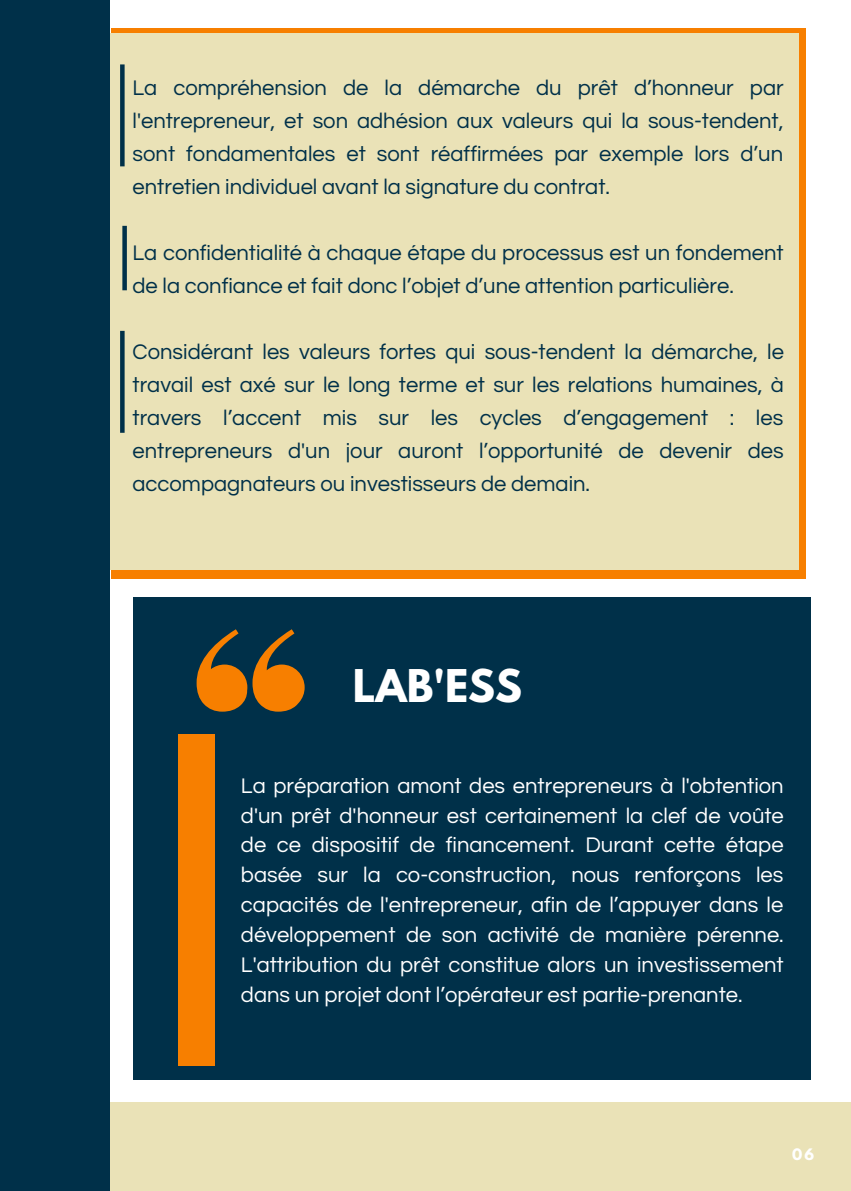
<style>
.page{position:relative;width:851px;height:1191px;background:#fff}
.page>*{position:absolute;margin:0;border:0;box-sizing:border-box;transform-origin:0 0}
.t1{font:700 40px "League Spartan";color:#fff}
.t2{font:22px/33px "Questrial";color:#003049;text-align:justify}
.t3{font:22px/30px "Questrial";color:#fff;text-align:justify}
.t4{font:700 14px "League Spartan";color:#fff}
</style>
<div class="page">
<div style="left:0;top:1103px;width:850px;height:87px;background:#eae2b7"></div>
<div style="left:111px;top:28px;width:694px;height:550px;background:#f77f00"></div>
<div style="left:110px;top:33px;width:688px;height:537px;background:#eae2b7"></div>
<div style="left:0;top:0;width:110px;height:1190px;background:#003049"></div>
<div style="left:132px;top:598px;width:678px;height:482px;background:#003049"></div>
<div style="left:178px;top:734px;width:36px;height:332px;background:#f77f00"></div>
<svg style="left:196px;top:629px;width:108px;height:83px"></svg>
<div style="left:122px;top:226px;width:5px;height:64px;background:#003049"></div>
<svg style="left:120px;top:64px;width:4px;height:102px"></svg>
<svg style="left:120px;top:331px;width:4px;height:102px"></svg>
<p class="t2" style="left:132px;top:72px;width:652px">La compréhension de la démarche du prêt d’honneur par l'entrepreneur, et son adhésion aux valeurs qui la sous-tendent, sont fondamentales et sont réaffirmées par exemple lors d’un entretien individuel avant la signature du contrat.</p>
<p class="t2" style="left:132px;top:236px;width:652px">La confidentialité à chaque étape du processus est un fondement de la confiance et fait donc l’objet d’une attention particulière.</p>
<p class="t2" style="left:132px;top:335px;width:652px">Considérant les valeurs fortes qui sous-tendent la démarche, le travail est axé sur le long terme et sur les relations humaines, à travers l’accent mis sur les cycles d’engagement : les entrepreneurs d'un jour auront l’opportunité de devenir des accompagnateurs ou investisseurs de demain.</p>
<h1 class="t1" style="left:352px;top:666px;width:171px">LAB'ESS</h1>
<p class="t3" style="left:241px;top:771px;width:544px">La préparation amont des entrepreneurs à l'obtention d'un prêt d'honneur est certainement la clef de voûte de ce dispositif de financement. Durant cette étape basée sur la co-construction, nous renforçons les capacités de l'entrepreneur, afin de l’appuyer dans le développement de son activité de manière pérenne.<br>L'attribution du prêt constitue alors un investissement dans un projet dont l’opérateur est partie-prenante.</p>
<p class="t4" style="left:791px;top:1147px;width:23px">06</p>
</div>
